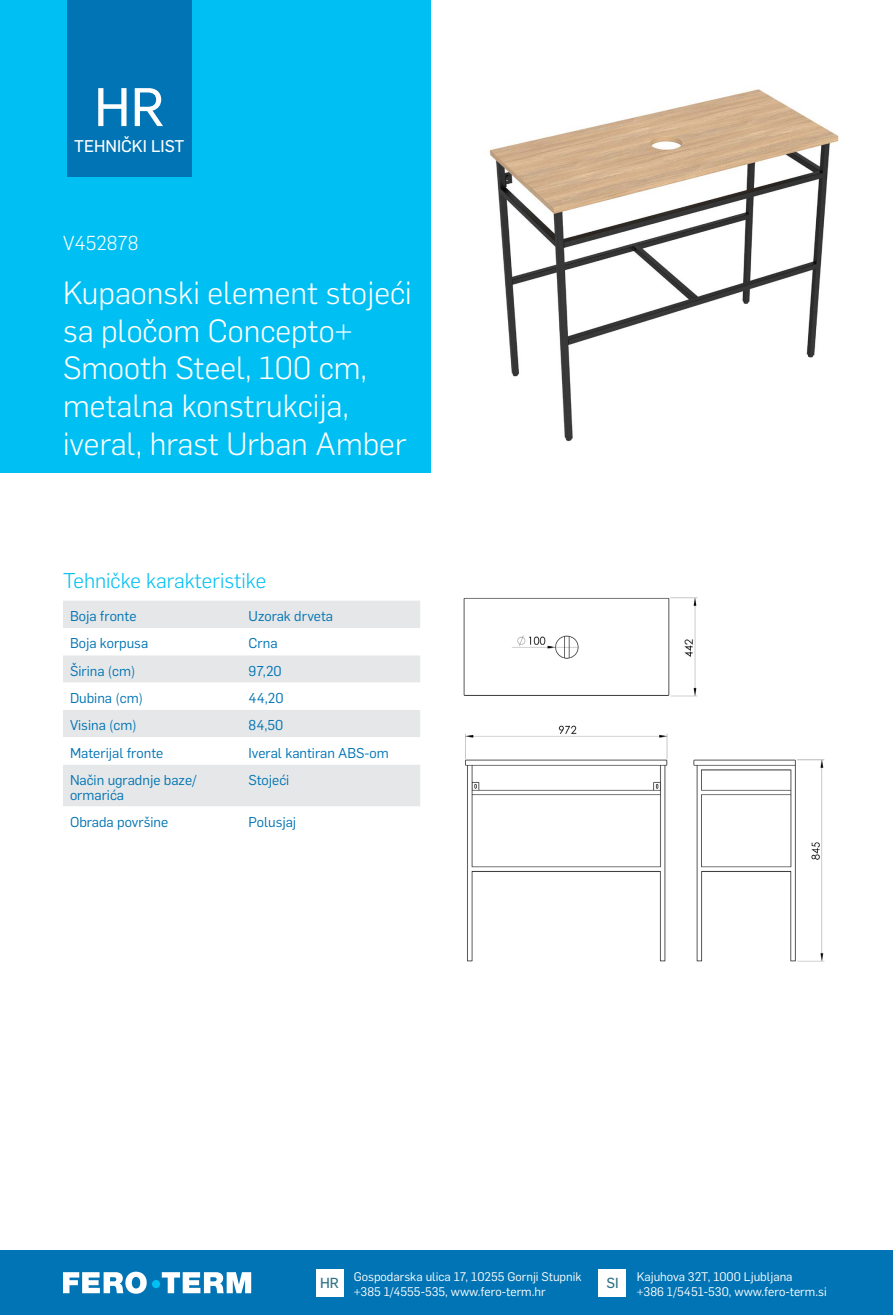
<style>
.page{position:relative;width:893px;height:1315px;background:#fff}
.page>*{position:absolute;margin:0;border:0;box-sizing:border-box;transform-origin:0 0}
.t1{font:53.2px "Flama Basic";color:#fff}
.t2{font:300 31.5px/37.8px "Flama";color:#fff}
.t3{font:300 21px "Flama";color:#00c0f3}
.t4{font:300 19.78px "Flama";color:#fff}
.t5{font:16.62px "Flama Basic";color:#fff}
.t6{font:14.35px "Flama Basic";color:#2c7185}
.t7{font:14px/14.7px "Flama";color:#0074b4}
.t8{font:12.25px/15.8px "Flama";color:#fff}
</style>
<div class="page">
<div style="left:0;top:1250px;width:893px;height:65px;background:#0074b4"></div>
<div style="left:316px;top:1269px;width:27px;height:27px;background:#fff"></div>
<div style="left:599px;top:1269px;width:27px;height:27px;background:#fff"></div>
<svg style="left:63px;top:1271px;width:188px;height:22px"></svg>
<div style="left:152px;top:1280px;width:8px;height:8px;background:#00c0f3;border-radius:50%"></div>
<div style="left:0;top:0;width:430px;height:472px;background:#00c0f3"></div>
<div style="left:67px;top:0;width:124px;height:177px;background:#0074b4"></div>
<div style="left:63px;top:601px;width:357px;height:27px;background:#e6e7e8"></div>
<svg style="left:63px;top:655px;width:357px;height:151px;fill:#e6e7e8"></svg>
<img style="left:463px;top:597px;width:362px;height:365px">
<img style="left:489px;top:89px;width:350px;height:353px">
<h1 class="t1" style="left:94px;top:70px;width:72px">HR</h1>
<p class="t5" style="left:74px;top:134px;width:112px">TEHNIČKI LIST</p>
<h3 class="t4" style="left:63px;top:229px;width:77px">V452878</h3>
<h2 class="t2" style="left:63px;top:272px;width:350px">Kupaonski element stojeći sa pločom Concepto+<br>Smooth Steel, 100 cm, metalna konstrukcija, iveral, hrast Urban Amber</h2>
<h3 class="t3" style="left:63px;top:567px;width:205px">Tehničke karakteristike</h3>
<p class="t7" style="left:70px;top:608px;width:68px">Boja fronte</p>
<p class="t7" style="left:249px;top:608px;width:86px">Uzorak drveta</p>
<p class="t7" style="left:70px;top:635px;width:80px">Boja korpusa</p>
<p class="t7" style="left:249px;top:635px;width:30px">Crna</p>
<p class="t7" style="left:70px;top:662px;width:67px">Širina (cm)</p>
<p class="t7" style="left:249px;top:662px;width:35px">97,20</p>
<p class="t7" style="left:70px;top:689px;width:74px">Dubina (cm)</p>
<p class="t7" style="left:249px;top:689px;width:36px">44,20</p>
<p class="t7" style="left:70px;top:717px;width:68px">Visina (cm)</p>
<p class="t7" style="left:249px;top:717px;width:36px">84,50</p>
<p class="t7" style="left:70px;top:744px;width:95px">Materijal fronte</p>
<p class="t7" style="left:249px;top:744px;width:142px">Iveral kantiran ABS-om</p>
<p class="t7" style="left:70px;top:771px;width:128px">Način ugradnje baze/ ormarića</p>
<p class="t7" style="left:249px;top:771px;width:42px">Stojeći</p>
<p class="t7" style="left:70px;top:813px;width:100px">Obrada površine</p>
<p class="t7" style="left:249px;top:813px;width:49px">Polusjaj</p>
<p class="t6" style="left:320px;top:1272px;width:20px">HR</p>
<p class="t8" style="left:637px;top:1267px;width:191px">Kajuhova 32T, 1000 Ljubljana<br>+386 1/5451-530, www.fero-term.si</p>
<p class="t8" style="left:354px;top:1267px;width:229px">Gospodarska ulica 17, 10255 Gornji Stupnik +385 1/4555-535, www.fero-term.hr</p>
<p class="t6" style="left:606px;top:1272px;width:14px">SI</p>
</div>
